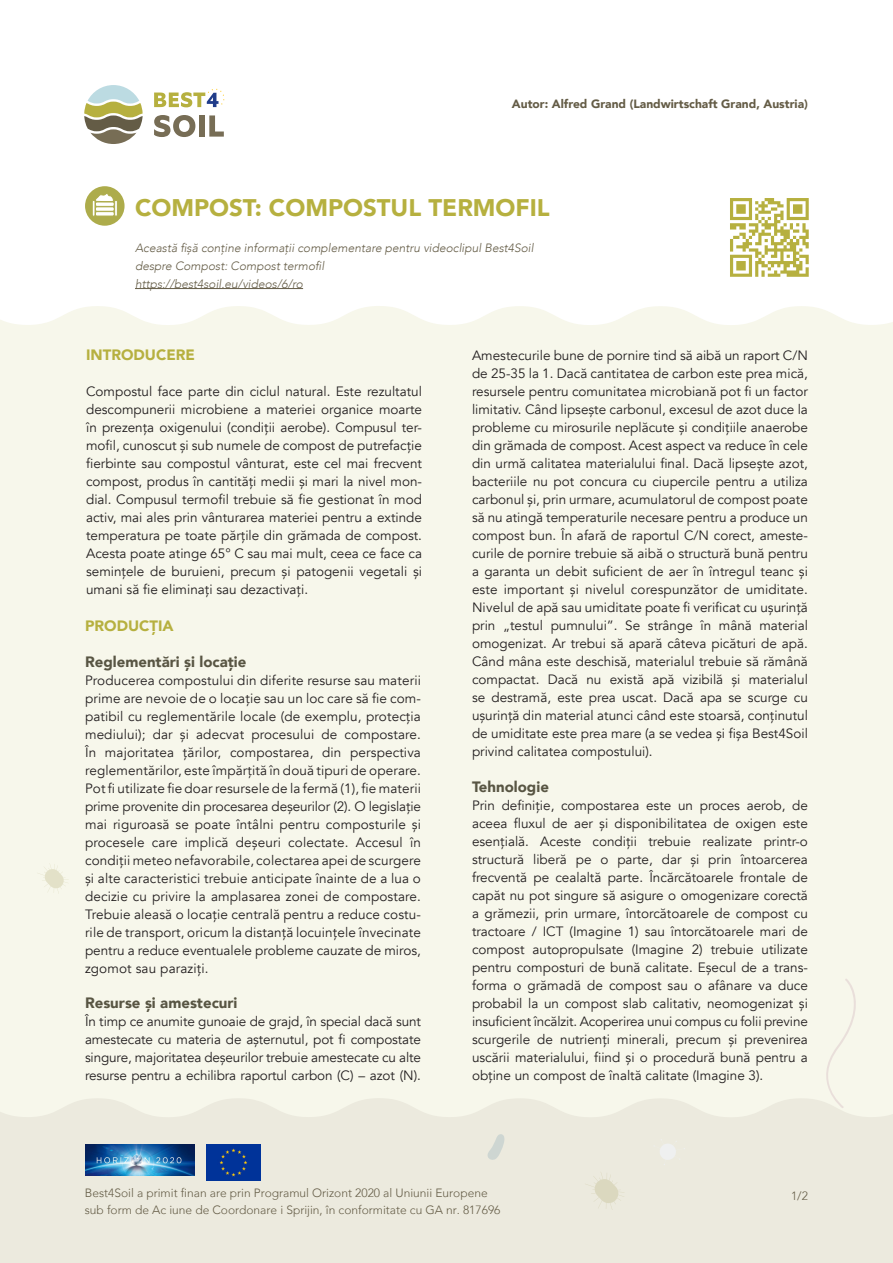
<style>
.page{position:relative;width:893px;height:1263px;background:#fff}
.page>*{position:absolute;margin:0;border:0;box-sizing:border-box;transform-origin:0 0}
.t1{font:900 24px "Avenir";color:#b6b03f}
.t2{font:900 15px "Avenir";color:#585543}
.t3{font:900 15px "Avenir";color:#b6b03f}
.t4{font:13.5px/18px "Avenir";color:#231f20;text-align:justify}
.t5{font:300 12px "Avenir";color:#645c46}
.t6{font:italic 300 12px/18px "Avenir";color:#645c46}
.t7{font:900 12px "Avenir";color:#645c46}
</style>
<div class="page">
<div style="left:0;top:306px;width:893px;height:792px;background:#f7f7eb"></div>
<div style="left:0;top:1098px;width:893px;height:165px;background:#eceade"></div>
<svg style="left:585px;top:1172px;width:40px;height:38px;background:#e6e4d4"></svg>
<div style="left:810px;top:978px;width:54px;height:130px;background:#f7f7eb"></div>
<svg style="left:653px;top:1139px;width:32px;height:26px"></svg>
<svg style="left:487px;top:1134px;width:19px;height:27px"></svg>
<svg style="left:37px;top:863px;width:32px;height:31px"></svg>
<img style="left:85px;top:1144px;width:109px;height:31px">
<img style="left:207px;top:1144px;width:53px;height:36px">
<hr style="left:135px;top:288px;width:168px;height:1px;background:#645c46">
<svg style="left:84px;top:85px;width:59px;height:59px"></svg>
<svg style="left:154px;top:115px;width:41px;height:22px"></svg>
<div style="left:199px;top:115px;width:6px;height:22px;background:#776d55"></div>
<svg style="left:209px;top:115px;width:15px;height:22px"></svg>
<svg style="left:154px;top:89px;width:70px;height:18px"></svg>
<div style="left:85px;top:186px;width:40px;height:40px;background:#adac4b;border-radius:50%"></div>
<svg style="left:95px;top:202px;width:19px;height:5px"></svg>
<svg style="left:95px;top:207px;width:19px;height:4px"></svg>
<svg style="left:95px;top:211px;width:19px;height:5px"></svg>
<div style="left:92px;top:200px;width:3px;height:16px;background:#fff;border:1px solid #adac4b"></div>
<svg style="left:114px;top:200px;width:4px;height:16px"></svg>
<svg style="left:94px;top:186px;width:20px;height:16px"></svg>
<svg style="left:730px;top:198px;width:79px;height:79px"></svg>
<p class="t7" style="left:512px;top:93px;width:297px">Autor: Alfred Grand (Landwirtschaft Grand, Austria)</p>
<p class="t1" style="left:135px;top:187px;width:416px">COMPOST: COMPOSTUL TERMOFIL</p>
<p class="t6" style="left:135px;top:239px;width:400px">Această fișă conține informații complementare pentru videoclipul Best4Soil despre Compost: Compost termofil</p>
<p class="t6" style="left:135px;top:275px;width:170px">https://best4soil.eu/videos/6/ro</p>
<p class="t3" style="left:86px;top:342px;width:110px">INTRODUCERE</p>
<p class="t4" style="left:86px;top:383px;width:337px">Compostul face parte din ciclul natural. Este rezultatul descompunerii microbiene a materiei organice moarte în prezența oxigenului (condiții aerobe). Compusul ter&shy;mofil, cunoscut și sub numele de compost de putrefacție fierbinte sau compostul vânturat, este cel mai frecvent compost, produs în cantități medii și mari la nivel mon&shy;dial. Compusul termofil trebuie să fie gestionat în mod activ, mai ales prin vânturarea materiei pentru a extinde temperatura pe toate părțile din grămada de compost.<br>Acesta poate atinge 65° C sau mai mult, ceea ce face ca semințele de buruieni, precum și patogenii vegetali și umani să fie eliminați sau dezactivați.</p>
<p class="t3" style="left:85px;top:612px;width:90px">PRODUCȚIA</p>
<p class="t2" style="left:85px;top:648px;width:163px">Reglementări și locație</p>
<p class="t4" style="left:85px;top:671px;width:337px">Producerea compostului din diferite resurse sau materii prime are nevoie de o locație sau un loc care să fie com&shy;patibil cu reglementările locale (de exemplu, protecția mediului); dar și adecvat procesului de compostare.<br>În majoritatea țărilor, compostarea, din perspectiva reglementărilor, este împărțită în două tipuri de operare.<br>Pot fi utilizate fie doar resursele de la fermă (1), fie materii prime provenite din procesarea deșeurilor (2). O legislație mai riguroasă se poate întâlni pentru composturile și procesele care implică deșeuri colectate. Accesul în condiții meteo nefavorabile, colectarea apei de scurgere și alte caracteristici trebuie anticipate înainte de a lua o decizie cu privire la amplasarea zonei de compostare.<br>Trebuie aleasă o locație centrală pentru a reduce costu&shy;rile de transport, oricum la distanță locuințele învecinate pentru a reduce eventualele probleme cauzate de miros, zgomot sau paraziți.</p>
<p class="t2" style="left:85px;top:990px;width:154px">Resurse și amestecuri</p>
<p class="t4" style="left:85px;top:1012px;width:337px">În timp ce anumite gunoaie de grajd, în special dacă sunt amestecate cu materia de așternutul, pot fi compostate singure, majoritatea deșeurilor trebuie amestecate cu alte resurse pentru a echilibra raportul carbon (C) – azot (N).</p>
<p class="t4" style="left:472px;top:346px;width:337px">Amestecurile bune de pornire tind să aibă un raport C/N de 25-35 la 1. Dacă cantitatea de carbon este prea mică, resursele pentru comunitatea microbiană pot fi un factor limitativ. Când lipsește carbonul, excesul de azot duce la probleme cu mirosurile neplăcute și condițiile anaerobe din grămada de compost. Acest aspect va reduce în cele din urmă calitatea materialului final. Dacă lipsește azot, bacteriile nu pot concura cu ciupercile pentru a utiliza carbonul și, prin urmare, acumulatorul de compost poate să nu atingă temperaturile necesare pentru a produce un compost bun. În afară de raportul C/N corect, ameste&shy;curile de pornire trebuie să aibă o structură bună pentru a garanta un debit suficient de aer în întregul teanc și este important și nivelul corespunzător de umiditate.<br>Nivelul de apă sau umiditate poate fi verificat cu ușurință prin „testul pumnului”. Se strânge în mână material omogenizat. Ar trebui să apară câteva picături de apă.<br>Când mâna este deschisă, materialul trebuie să rămână compactat. Dacă nu există apă vizibilă și materialul se destramă, este prea uscat. Dacă apa se scurge cu ușurință din material atunci când este stoarsă, conținutul de umiditate este prea mare (a se vedea și fișa Best4Soil privind calitatea compostului).</p>
<p class="t2" style="left:472px;top:774px;width:78px">Tehnologie</p>
<p class="t4" style="left:472px;top:796px;width:337px">Prin definiție, compostarea este un proces aerob, de aceea fluxul de aer și disponibilitatea de oxigen este esențială. Aceste condiții trebuie realizate printr-o structură liberă pe o parte, dar și prin întoarcerea frecventă pe cealaltă parte. Încărcătoarele frontale de capăt nu pot singure să asigure o omogenizare corectă a grămezii, prin urmare, întorcătoarele de compost cu tractoare / ICT (Imagine 1) sau întorcătoarele mari de compost autopropulsate (Imagine 2) trebuie utilizate pentru composturi de bună calitate. Eșecul de a trans&shy;forma o grămadă de compost sau o afânare va duce probabil la un compost slab calitativ, neomogenizat și insuficient încălzit. Acoperirea unui compus cu folii previne scurgerile de nutrienți minerali, precum și prevenirea uscării materialului, fiind și o procedură bună pentru a obține un compost de înaltă calitate (Imagine 3).</p>
<p class="t5" style="left:85px;top:1186px;width:404px">Best4Soil a primit finanțare prin Programul Orizont 2020 al Uniunii Europene</p>
<p class="t5" style="left:85px;top:1202px;width:417px">sub form de Acțiune de Coordonare i Sprijin, în conformitate cu GA nr. 817696</p>
<p class="t5" style="left:791px;top:1189px;width:18px">1/2</p>
</div>
